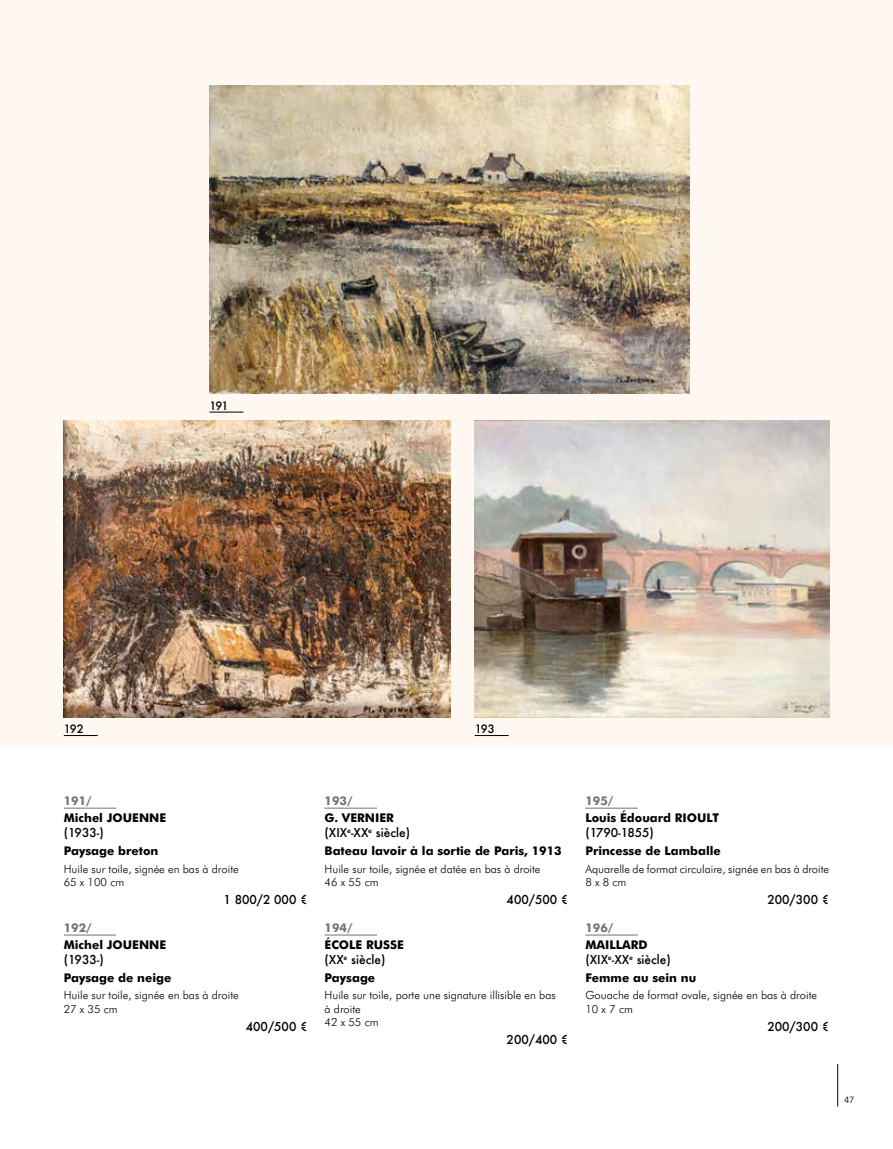
<style>
.page{position:relative;width:893px;height:1149px;background:#fff}
.page>*{position:absolute;margin:0;border:0;box-sizing:border-box;transform-origin:0 0}
.t1{font:700 12px "Futura BT";color:#000}
.t2{font:500 12px "Futura";color:#000}
.t3{font:700 12px "Futura BT";color:#7a7075}
.t4{font:300 11.25px/13.5px "Futura BT";color:#000}
.t5{font:500 11.25px "Futura";letter-spacing:-.075em;color:#000}
.t6{font:9px "Avenir Next";color:#000}
</style>
<div class="page">
<hr style="left:837px;top:1063px;width:1px;height:43px;background:#000">
<div style="left:0;top:0;width:893px;height:744px;background:#fff7f1"></div>
<hr style="left:64px;top:807px;width:52px;height:1px;background:#7a7075">
<hr style="left:64px;top:934px;width:52px;height:1px;background:#7a7075">
<hr style="left:325px;top:807px;width:52px;height:1px;background:#7a7075">
<hr style="left:325px;top:934px;width:52px;height:1px;background:#7a7075">
<hr style="left:585px;top:807px;width:53px;height:1px;background:#7a7075">
<hr style="left:585px;top:934px;width:53px;height:1px;background:#7a7075">
<hr style="left:209px;top:411px;width:34px;height:1px;background:#000">
<hr style="left:475px;top:735px;width:34px;height:1px;background:#000">
<hr style="left:64px;top:735px;width:34px;height:1px;background:#000">
<img style="left:209px;top:85px;width:480px;height:309px">
<img style="left:475px;top:420px;width:354px;height:297px">
<img style="left:64px;top:420px;width:386px;height:297px">
<p class="t5" style="left:209px;top:397px;width:21px">191</p>
<p class="t5" style="left:64px;top:721px;width:21px">192</p>
<p class="t5" style="left:475px;top:721px;width:21px">193</p>
<p class="t3" style="left:64px;top:793px;width:29px">191/</p>
<p class="t1" style="left:64px;top:810px;width:104px">Michel JOUENNE</p>
<p class="t2" style="left:64px;top:824px;width:42px">(1933-)</p>
<p class="t1" style="left:64px;top:842px;width:96px">Paysage breton</p>
<p class="t4" style="left:64px;top:861px;width:176px">Huile sur toile, signée en bas à droite<br>65 x 100 cm</p>
<p class="t2" style="left:224px;top:890px;width:85px">1 800/2 000 €</p>
<p class="t3" style="left:64px;top:919px;width:29px">192/</p>
<p class="t1" style="left:64px;top:937px;width:104px">Michel JOUENNE</p>
<p class="t2" style="left:64px;top:950px;width:42px">(1933-)</p>
<p class="t1" style="left:64px;top:969px;width:109px">Paysage de neige</p>
<p class="t4" style="left:64px;top:988px;width:176px">Huile sur toile, signée en bas à droite<br>27 x 35 cm</p>
<p class="t2" style="left:246px;top:1017px;width:63px">400/500 €</p>
<p class="t3" style="left:325px;top:793px;width:29px">193/</p>
<p class="t1" style="left:325px;top:810px;width:71px">G. VERNIER</p>
<p class="t2" style="left:325px;top:824px;width:87px">(XIX<sup>e</sup>-XX<sup>e</sup> siècle)</p>
<p class="t1" style="left:325px;top:842px;width:239px">Bateau lavoir à la sortie de Paris, 1913</p>
<p class="t4" style="left:325px;top:861px;width:217px">Huile sur toile, signée et datée en bas à droite<br>46 x 55 cm</p>
<p class="t2" style="left:507px;top:890px;width:63px">400/500 €</p>
<p class="t3" style="left:325px;top:919px;width:29px">194/</p>
<p class="t1" style="left:325px;top:937px;width:81px">ÉCOLE RUSSE</p>
<p class="t2" style="left:325px;top:950px;width:62px">(XX<sup>e</sup> siècle)</p>
<p class="t1" style="left:325px;top:969px;width:52px">Paysage</p>
<p class="t4" style="left:325px;top:988px;width:233px">Huile sur toile, porte une signature illisible en bas à droite<br>42 x 55 cm</p>
<p class="t2" style="left:507px;top:1031px;width:63px">200/400 €</p>
<p class="t3" style="left:585px;top:793px;width:29px">195/</p>
<p class="t1" style="left:585px;top:810px;width:135px">Louis Édouard RIOULT</p>
<p class="t2" style="left:585px;top:824px;width:70px">(1790-1855)</p>
<p class="t1" style="left:585px;top:842px;width:137px">Princesse de Lamballe</p>
<p class="t4" style="left:585px;top:861px;width:245px">Aquarelle de format circulaire, signée en bas à droite<br>8 x 8 cm</p>
<p class="t2" style="left:767px;top:890px;width:63px">200/300 €</p>
<p class="t3" style="left:585px;top:919px;width:29px">196/</p>
<p class="t1" style="left:585px;top:937px;width:64px">MAILLARD</p>
<p class="t2" style="left:585px;top:950px;width:87px">(XIX<sup>e</sup>-XX<sup>e</sup> siècle)</p>
<p class="t1" style="left:585px;top:969px;width:112px">Femme au sein nu</p>
<p class="t4" style="left:585px;top:988px;width:233px">Gouache de format ovale, signée en bas à droite<br>10 x 7 cm</p>
<p class="t2" style="left:767px;top:1017px;width:63px">200/300 €</p>
<p class="t6" style="left:844px;top:1091px;width:12px">47</p>
</div>
